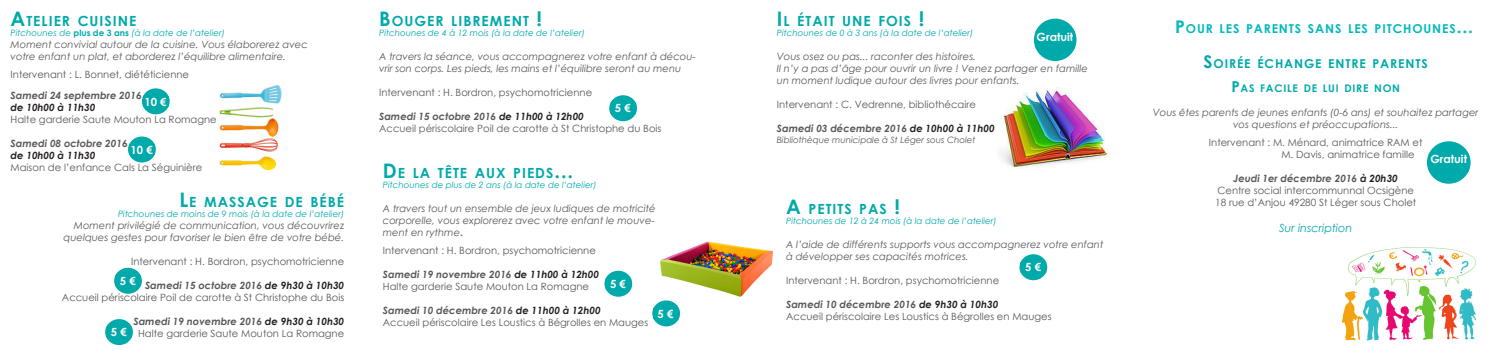
<style>
.page{position:relative;width:1489px;height:351px;background:#fff}
.page>*{position:absolute;margin:0;border:0;box-sizing:border-box;transform-origin:0 0}
.t1{font:700 14px "Century Gothic";letter-spacing:.07em;color:#00a9aa}
.t2{font:700 12.25px "Century Gothic";letter-spacing:.07em;color:#03b9bb}
.t3{font:700 12.25px "Century Gothic";letter-spacing:.07em;color:#00a9aa}
.t4{font:700 11.25px "Century Gothic";color:#fff}
.t5{font:italic 11.25px "Century Gothic";color:#00a9aa}
.t6{font:700 10.5px "Century Gothic";letter-spacing:.07em;color:#00a9aa}
.t7{font:italic 10px/12px "Century Gothic";color:#57585a}
.t8{font:10px "Century Gothic";color:#57585a}
.t9{font:italic 700 10px "Century Gothic";color:#57585a}
.t10{font:italic 700 10px "Century Gothic";color:#231f20}
.t11{font:italic 8.75px "Century Gothic";color:#00a9aa}
.t12{font:italic 8.75px "Century Gothic";color:#57585a}
.s1{font-size:20px}
.s2{font-weight:700;font-style:normal}
.s3{color:#231f20}
.s4{font-size:17.5px}
.s5{font-size:15px}
</style>
<div class="page">
<div style="left:114px;top:268px;width:28px;height:26px;background:#00a9aa;border-radius:50%"></div>
<div style="left:1019px;top:254px;width:28px;height:26px;background:#00a9aa;border-radius:50%"></div>
<div style="left:609px;top:95px;width:28px;height:26px;background:#00a9aa;border-radius:50%"></div>
<div style="left:652px;top:300px;width:28px;height:26px;background:#00a9aa;border-radius:50%"></div>
<div style="left:128px;top:136px;width:28px;height:26px;background:#00a9aa;border-radius:50%"></div>
<div style="left:105px;top:319px;width:28px;height:26px;background:#00a9aa;border-radius:50%"></div>
<div style="left:604px;top:271px;width:28px;height:26px;background:#00a9aa;border-radius:50%"></div>
<img style="left:219px;top:85px;width:63px;height:85px">
<img style="left:660px;top:241px;width:113px;height:56px">
<img style="left:1001px;top:87px;width:109px;height:82px">
<img style="left:1341px;top:247px;width:135px;height:94px">
<div style="left:1033px;top:19px;width:43px;height:42px;background:#00a9aa;border-radius:50%"></div>
<div style="left:1426px;top:141px;width:44px;height:43px;background:#00a9aa;border-radius:50%"></div>
<div style="left:142px;top:88px;width:28px;height:26px;background:#00a9aa;border-radius:50%"></div>
<p class="t1" style="left:11px;top:10px;width:127px"><span class="s1">A</span>TELIER CUISINE</p>
<p class="t11" style="left:11px;top:27px;width:216px">Pitchounes de <span class="s2">plus de 3 ans</span> (à la date de l’atelier)</p>
<p class="t7" style="left:11px;top:39px;width:299px">Moment convivial autour de la cuisine. Vous élaborerez avec votre enfant un plat, et aborderez l’équilibre alimentaire.</p>
<p class="t8" style="left:11px;top:68px;width:180px">Intervenant : L. Bonnet, diététicienne</p>
<p class="t9" style="left:11px;top:88px;width:133px">Samedi 24 septembre 2016</p>
<p class="t10" style="left:11px;top:100px;width:86px">de 10h00 à 11h30</p>
<p class="t8" style="left:11px;top:113px;width:208px">Halte garderie Saute Mouton La Romagne</p>
<p class="t9" style="left:11px;top:136px;width:119px">Samedi 08 octobre 2016</p>
<p class="t10" style="left:11px;top:148px;width:86px">de 10h00 à 11h30</p>
<p class="t8" style="left:11px;top:161px;width:193px">Maison de l’enfance Cals La Séguinière</p>
<p class="t4" style="left:144px;top:93px;width:24px">10 €</p>
<p class="t4" style="left:131px;top:141px;width:24px">10 €</p>
<p class="t1" style="left:179px;top:191px;width:166px"><span class="s1">L</span>E MASSAGE DE BÉBÉ</p>
<p class="t11" style="left:118px;top:208px;width:228px">Pitchounes de moins de 9 mois (à la date de l’atelier)</p>
<p class="t7" style="left:64px;top:219px;width:282px;text-align:right">Moment privilégié de communication, vous découvrirez quelques gestes pour favoriser le bien être de votre bébé.</p>
<p class="t8" style="left:131px;top:255px;width:214px">Intervenant : H. Bordron, psychomotricienne</p>
<p class="t9" style="left:145px;top:278px;width:200px">Samedi 15 octobre 2016 <span class="s3">de 9h30 à 10h30</span></p>
<p class="t8" style="left:62px;top:291px;width:284px">Accueil périscolaire Poil de carotte à St Christophe du Bois</p>
<p class="t9" style="left:133px;top:314px;width:212px">Samedi 19 novembre 2016 <span class="s3">de 9h30 à 10h30</span></p>
<p class="t8" style="left:138px;top:327px;width:208px">Halte garderie Saute Mouton La Romagne</p>
<p class="t4" style="left:120px;top:272px;width:17px">5 €</p>
<p class="t4" style="left:111px;top:323px;width:17px">5 €</p>
<p class="t1" style="left:379px;top:10px;width:164px"><span class="s1">B</span>OUGER LIBREMENT <span class="s1">!</span></p>
<p class="t11" style="left:379px;top:27px;width:207px">Pitchounes de 4 à 12 mois (à la date de l’atelier)</p>
<p class="t7" style="left:379px;top:51px;width:318px">A travers la séance, vous accompagnerez votre enfant à décou&shy;vrir son corps. Les pieds, les mains et l’équilibre seront au menu</p>
<p class="t8" style="left:379px;top:86px;width:214px">Intervenant : H. Bordron, psychomotricienne</p>
<p class="t9" style="left:379px;top:109px;width:206px">Samedi 15 octobre 2016 <span class="s3">de 11h00 à 12h00</span></p>
<p class="t8" style="left:379px;top:122px;width:284px">Accueil périscolaire Poil de carotte à St Christophe du Bois</p>
<p class="t4" style="left:615px;top:100px;width:17px">5 €</p>
<p class="t1" style="left:383px;top:162px;width:192px"><span class="s1">D</span>E LA TÊTE AUX PIEDS<span class="s1">...</span></p>
<p class="t11" style="left:383px;top:179px;width:215px">Pitchounes de plus de 2 ans (à la date de l’atelier)</p>
<p class="t7" style="left:383px;top:202px;width:274px;text-align:justify">A travers tout un ensemble de jeux ludiques de motricité corporelle, vous explorerez avec votre enfant le mouve&shy;ment en rythme<span class="s2">.</span></p>
<p class="t8" style="left:383px;top:243px;width:214px">Intervenant : H. Bordron, psychomotricienne</p>
<p class="t9" style="left:383px;top:267px;width:218px">Samedi 19 novembre 2016 <span class="s3">de 11h00 à 12h00</span></p>
<p class="t8" style="left:383px;top:279px;width:208px">Halte garderie Saute Mouton La Romagne</p>
<p class="t9" style="left:383px;top:303px;width:219px">Samedi 10 décembre 2016 <span class="s3">de 11h00 à 12h00</span></p>
<p class="t8" style="left:383px;top:315px;width:267px">Accueil périscolaire Les Loustics à Bégrolles en Mauges</p>
<p class="t4" style="left:610px;top:275px;width:17px">5 €</p>
<p class="t4" style="left:657px;top:305px;width:17px">5 €</p>
<p class="t1" style="left:777px;top:10px;width:149px"><span class="s1">I</span> L ÉTAIT UNE FOIS <span class="s1">!</span></p>
<p class="t11" style="left:777px;top:27px;width:198px">Pitchounes de 0 à 3 ans (à la date de l’atelier)</p>
<p class="t7" style="left:777px;top:51px;width:200px">Vous osez ou pas... raconter des histoires.</p>
<p class="t7" style="left:777px;top:63px;width:312px">Il n’y a pas d’âge pour ouvrir un livre ! Venez partager en famille un moment ludique autour des livres pour enfants.</p>
<p class="t8" style="left:777px;top:98px;width:200px">Intervenant : C. Vedrenne, bibliothécaire</p>
<p class="t9" style="left:777px;top:121px;width:219px">Samedi 03 décembre 2016 <span class="s3">de 10h00 à 11h00</span></p>
<p class="t12" style="left:777px;top:134px;width:200px">Bibliothèque municipale à St Léger sous Cholet</p>
<p class="t4" style="left:1036px;top:28px;width:38px">Gratuit</p>
<p class="t1" style="left:786px;top:198px;width:115px"><span class="s1">A</span> PETITS PAS <span class="s1">!</span></p>
<p class="t11" style="left:786px;top:215px;width:212px">Pitchounes de 12 à 24 mois (à la date de l’atelier)</p>
<p class="t7" style="left:786px;top:238px;width:319px">A l’aide de différents supports vous accompagnerez votre enfant à développer ses capacités motrices.</p>
<p class="t8" style="left:786px;top:274px;width:214px">Intervenant : H. Bordron, psychomotricienne</p>
<p class="t9" style="left:786px;top:297px;width:214px">Samedi 10 décembre 2016 <span class="s3">de 9h30 à 10h30</span></p>
<p class="t8" style="left:786px;top:310px;width:267px">Accueil périscolaire Les Loustics à Bégrolles en Mauges</p>
<p class="t4" style="left:1025px;top:259px;width:17px">5 €</p>
<p class="t2" style="left:1175px;top:20px;width:299px"><span class="s4">P</span>OUR LES PARENTS SANS LES PITCHOUNES<span class="s4">...</span></p>
<p class="t3" style="left:1203px;top:55px;width:226px"><span class="s4">S</span>OIRÉE ÉCHANGE ENTRE PARENTS</p>
<p class="t6" style="left:1231px;top:81px;width:170px"><span class="s5">P</span>AS FACILE DE LUI DIRE NON</p>
<p class="t7" style="left:1152px;top:107px;width:327px;text-align:center">Vous êtes parents de jeunes enfants (0-6 ans) et souhaitez partager vos questions et préoccupations...</p>
<p class="t8" style="left:1208px;top:136px;width:215px">Intervenant : M. Ménard, animatrice RAM et</p>
<p class="t8" style="left:1281px;top:148px;width:135px">M. Davis, animatrice famille</p>
<p class="t9" style="left:1233px;top:171px;width:166px">Jeudi 1er décembre 2016 <span class="s3">à 20h30</span></p>
<p class="t8" style="left:1217px;top:184px;width:198px">Centre social intercommunnal Ocsigène</p>
<p class="t8" style="left:1214px;top:196px;width:203px">18 rue d’Anjou 49280 St Léger sous Cholet</p>
<p class="t5" style="left:1278px;top:220px;width:75px">Sur inscription</p>
<p class="t4" style="left:1430px;top:151px;width:38px">Gratuit</p>
</div>
